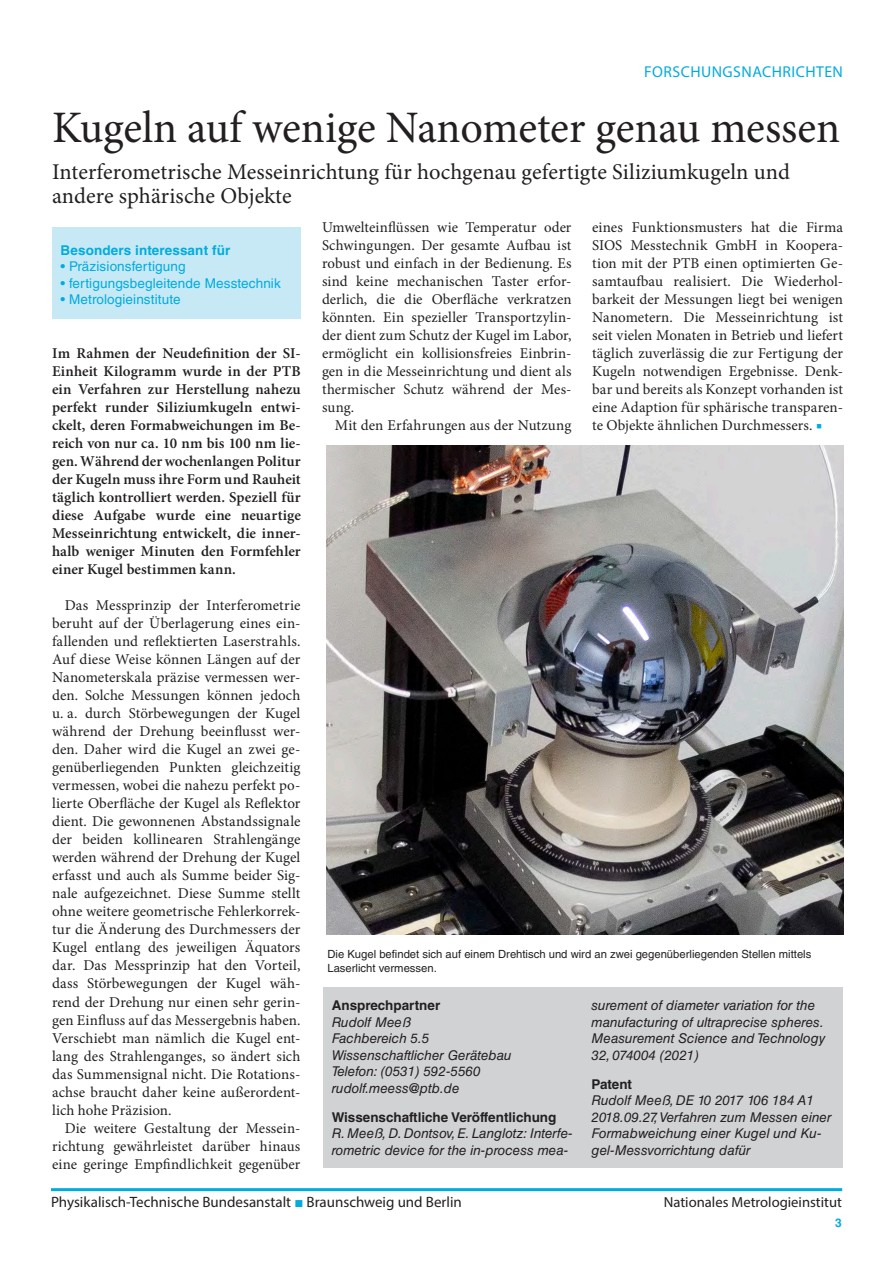
<style>
.page{position:relative;width:893px;height:1263px;background:#fff}
.page>*{position:absolute;margin:0;border:0;box-sizing:border-box;transform-origin:0 0}
.Ueberschrift{font:45px "Minion Pro";letter-spacing:-.005em;color:#231f20}
.Unter_Ueberschrift{font:22.5px/24px "Minion Pro";color:#231f20}
.t1{font:15.75px "Myriad Pro";letter-spacing:.03em;color:#00acdd}
.Fließtext_mit_Einzug{font:15px/18px "Minion Pro";color:#231f20;text-align:justify}
.Abstrakt{font:600 15px/18px "Minion Pro";color:#231f20;text-align:justify}
.t2{font:15px "Myriad Pro";color:#231f20}
.t3{font:14.7px "Myriad Pro";color:#231f20}
.Ansprechpartner_text{font:italic 13.5px/16.5px "Helvetica LT Std";color:#231f20}
.Besonders_Interessan{font:13.5px "Helvetica LT Std";letter-spacing:.01em;color:#00acdd}
.Ansprechpartner_fett{font:700 13.5px "Helvetica LT Std";color:#231f20}
.Besonders_Interssant{font:700 13.5px "Helvetica LT Std";letter-spacing:.01em;color:#00acdd}
.t4{font:700 12px "Helvetica LT Std";color:#00acdd}
.t5{font:11.25px/13.5px "Helvetica LT Std";color:#231f20}
.s1{color:#00acdd}
.s2{font-family:"Arial";color:#00acdd}
</style>
<div class="page">
<div style="left:52px;top:227px;width:249px;height:92px;background:#c7e9f6"></div>
<div style="left:323px;top:988px;width:520px;height:180px;background:#d1d2d4"></div>
<img style="left:326px;top:445px;width:517px;height:490px">
<hr style="left:51px;top:1188px;width:791px;height:3px;background:#00acdd">
<p class="t1" style="left:644px;top:62px;width:200px">FORSCHUNGSNACHRICHTEN</p>
<h1 class="Ueberschrift" style="left:52px;top:98px;width:790px">Kugeln auf wenige Nanometer genau messen</h1>
<h2 class="Unter_Ueberschrift" style="left:52px;top:160px;width:739px">Interferometrische Messeinrichtung für hochgenau gefertigte Siliziumkugeln und andere sphärische Objekte</h2>
<h3 class="Besonders_Interssant" style="left:61px;top:242px;width:171px">Besonders interessant für</h3>
<p class="Besonders_Interessan" style="left:61px;top:259px;width:126px">• Präzisionsfertigung</p>
<p class="Besonders_Interessan" style="left:61px;top:275px;width:222px">• fertigungsbegleitende Messtechnik</p>
<p class="Besonders_Interessan" style="left:61px;top:292px;width:121px">• Metrologieinstitute</p>
<p class="Fließtext_mit_Einzug" style="left:322px;top:219px;width:251px">Umwelteinflüssen wie Temperatur oder Schwingungen. Der gesamte Aufbau ist robust und einfach in der Bedienung. Es sind keine mechanischen Taster erfor&shy;derlich, die die Oberfläche verkratzen könnten. Ein spezieller Transportzylin&shy;der dient zum Schutz der Kugel im Labor, ermöglicht ein kollisionsfreies Einbrin&shy;gen in die Messeinrichtung und dient als thermischer Schutz während der Mes&shy;sung.</p>
<p class="Fließtext_mit_Einzug" style="left:335px;top:417px;width:238px">Mit den Erfahrungen aus der Nutzung</p>
<p class="Fließtext_mit_Einzug" style="left:592px;top:219px;width:252px">eines Funktionsmusters hat die Firma SIOS Messtechnik GmbH in Koopera&shy;tion mit der PTB einen optimierten Ge&shy;samtaufbau realisiert. Die Wiederhol&shy;barkeit der Messungen liegt bei wenigen Nanometern. Die Messeinrichtung ist seit vielen Monaten in Betrieb und liefert täglich zuverlässig die zur Fertigung der Kugeln notwendigen Ergebnisse. Denk&shy;bar und bereits als Konzept vorhanden ist eine Adaption für sphärische transparen&shy;te Objekte ähnlichen Durchmessers. <span class="s1">■</span></p>
<p class="Abstrakt" style="left:52px;top:344px;width:250px">Im Rahmen der Neudefinition der SI-Einheit Kilogramm wurde in der PTB ein Verfahren zur Herstellung nahezu perfekt runder Siliziumkugeln entwi&shy;ckelt, deren Formabweichungen im Be&shy;reich von nur ca. 10 nm bis 100 nm lie&shy;gen. Während der wochenlangen Politur der Kugeln muss ihre Form und Rauheit täglich kontrolliert werden. Speziell für diese Aufgabe wurde eine neuartige Messeinrichtung entwickelt, die inner&shy;halb weniger Minuten den Formfehler einer Kugel bestimmen kann.</p>
<p class="Fließtext_mit_Einzug" style="left:52px;top:597px;width:250px;text-indent:13px">Das Messprinzip der Interferometrie beruht auf der Überlagerung eines ein&shy;fallenden und reflektierten Laserstrahls.<br>Auf diese Weise können Längen auf der Nanometerskala präzise vermessen wer&shy;den. Solche Messungen können jedoch u. a. durch Störbewegungen der Kugel während der Drehung beeinflusst wer&shy;den. Daher wird die Kugel an zwei ge&shy;genüberliegenden Punkten gleichzeitig vermessen, wobei die nahezu perfekt po&shy;lierte Oberfläche der Kugel als Reflektor dient. Die gewonnenen Abstandssignale der beiden kollinearen Strahlengänge werden während der Drehung der Kugel erfasst und auch als Summe beider Sig&shy;nale aufgezeichnet. Diese Summe stellt ohne weitere geometrische Fehlerkorrek&shy;tur die Änderung des Durchmessers der Kugel entlang des jeweiligen Äquators dar. Das Messprinzip hat den Vorteil, dass Störbewegungen der Kugel wäh&shy;rend der Drehung nur einen sehr gerin&shy;gen Einfluss auf das Messergebnis haben.<br>Verschiebt man nämlich die Kugel ent&shy;lang des Strahlenganges, so ändert sich das Summensignal nicht. Die Rotations&shy;achse braucht daher keine außerordent&shy;lich hohe Präzision.</p>
<p class="Fließtext_mit_Einzug" style="left:52px;top:1119px;width:250px;text-indent:13px">Die weitere Gestaltung der Messein&shy;richtung gewährleistet darüber hinaus eine geringe Empfindlichkeit gegenüber</p>
<p class="t5" style="left:327px;top:947px;width:485px">Die Kugel befindet sich auf einem Drehtisch und wird an zwei gegenüberliegenden Stellen mittels<br>Laserlicht vermessen.</p>
<h3 class="Ansprechpartner_fett" style="left:332px;top:997px;width:110px">Ansprechpartner</h3>
<p class="Ansprechpartner_text" style="left:332px;top:1013px;width:182px">Rudolf Meeß<br>Fachbereich 5.5<br>Wissenschaftlicher Gerätebau<br>Telefon: (0531) 592-5560 rudolf.meess@ptb.de</p>
<h3 class="Ansprechpartner_fett" style="left:332px;top:1108px;width:226px">Wissenschaftliche Veröffentlichung</h3>
<p class="Ansprechpartner_text" style="left:332px;top:1125px;width:243px">R. Meeß, D. Dontsov, E. Langlotz: Interfe&shy;rometric device for the in-process mea-</p>
<p class="Ansprechpartner_text" style="left:591px;top:997px;width:235px">surement of diameter variation for the manufacturing of ultraprecise spheres.<br>Measurement Science and Technology 32, 074004 (2021)</p>
<h3 class="Ansprechpartner_fett" style="left:591px;top:1075px;width:42px">Patent</h3>
<p class="Ansprechpartner_text" style="left:591px;top:1092px;width:242px">Rudolf Meeß, DE 10 2017 106 184 A1<br>2018.09.27, Verfahren zum Messen einer Formabweichung einer Kugel und Ku&shy;gel-Messvorrichtung dafür</p>
<p class="t2" style="left:51px;top:1193px;width:412px">Physikalisch-Technische Bundesanstalt <span class="s2">■</span> Braunschweig und Berlin</p>
<p class="t3" style="left:664px;top:1193px;width:180px">Nationales Metrologieinstitut</p>
<p class="t4" style="left:835px;top:1215px;width:8px">3</p>
</div>
